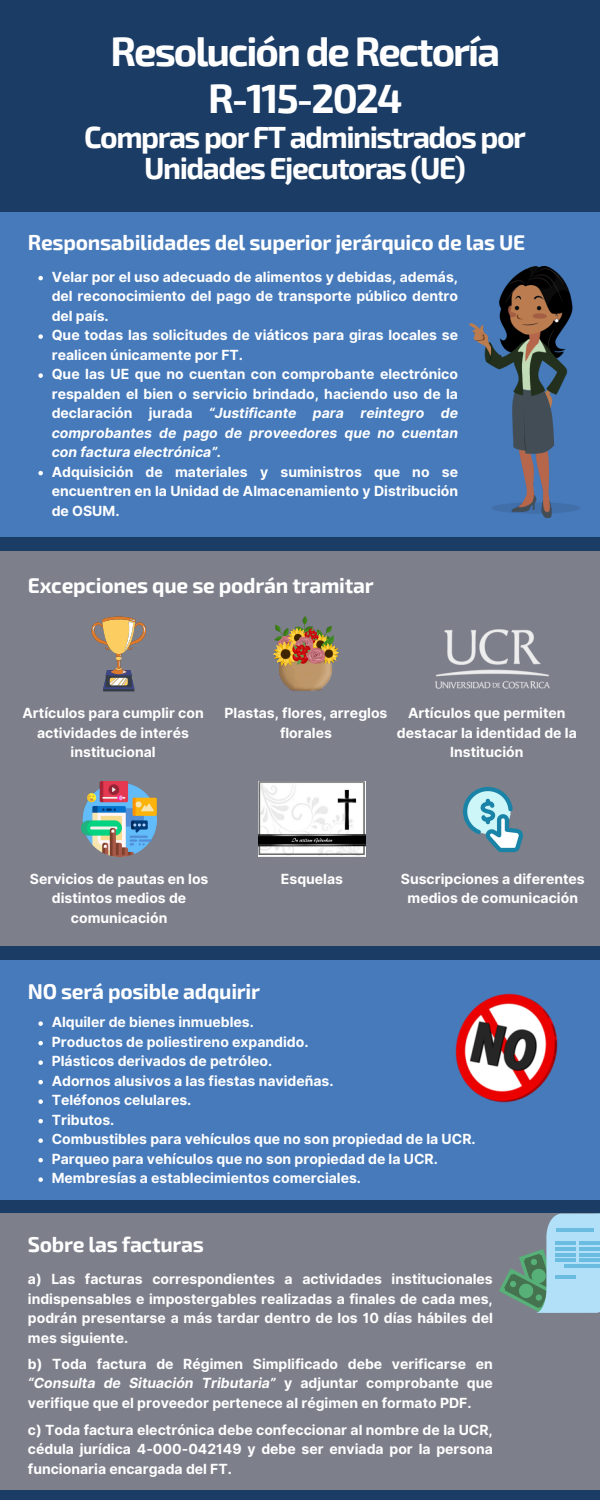
<style>
.page{position:relative;width:600px;height:1500px;background:#1b3c65}
.page>*{position:absolute;margin:0;border:0;box-sizing:border-box;transform-origin:0 0}
.t1{font:700 40px/47.2px "Exo 2";letter-spacing:-.05em;color:#fff;text-align:center}
.t2{font:700 30px/30.8px "Exo 2";letter-spacing:-.05em;color:#fff;text-align:center}
.t3{font:700 21px "Exo 2";letter-spacing:-.015em;color:#fff}
.t4{font:700 14px/19.5px "Inter";color:#fff;text-align:justify}
.s1{font-style:italic}
</style>
<div class="page">
<div style="left:0;top:212px;width:600px;height:325px;background:#467abb"></div>
<img style="left:470px;top:266px;width:109px;height:252px">
<div style="left:0;top:551px;width:600px;height:395px;background:#7d7f8b"></div>
<svg style="left:91px;top:616px;width:56px;height:75px"></svg>
<img style="left:273px;top:616px;width:66px;height:75px">
<img style="left:259px;top:781px;width:106px;height:75px">
<img style="left:82px;top:781px;width:75px;height:75px">
<img style="left:435px;top:629px;width:115px;height:60px">
<img style="left:463px;top:787px;width:60px;height:66px">
<div style="left:0;top:960px;width:600px;height:239px;background:#467abb"></div>
<div style="left:0;top:1214px;width:600px;height:276px;background:#7d7f8b"></div>
<svg style="left:499px;top:1214px;width:101px;height:99px"></svg>
<hr style="left:556px;top:1229px;width:38px;height:3px;background:#6abce1">
<hr style="left:579px;top:1242px;width:20px;height:3px;background:#6abce1">
<hr style="left:555px;top:1242px;width:20px;height:3px;background:#6abce1">
<hr style="left:579px;top:1247px;width:20px;height:4px;background:#6abce1">
<hr style="left:555px;top:1247px;width:20px;height:4px;background:#6abce1">
<hr style="left:579px;top:1253px;width:20px;height:3px;background:#6abce1">
<hr style="left:555px;top:1253px;width:20px;height:3px;background:#6abce1">
<hr style="left:579px;top:1259px;width:20px;height:3px;background:#6abce1">
<hr style="left:564px;top:1264px;width:35px;height:3px;background:#6abce1">
<hr style="left:555px;top:1259px;width:20px;height:3px;background:#6abce1">
<hr style="left:555px;top:1275px;width:20px;height:3px;background:#6abce1">
<img style="left:455px;top:993px;width:103px;height:110px">
<svg style="left:38px;top:276px;width:5px;height:4px"></svg>
<svg style="left:38px;top:334px;width:5px;height:5px"></svg>
<svg style="left:38px;top:373px;width:5px;height:5px"></svg>
<svg style="left:38px;top:471px;width:5px;height:4px"></svg>
<svg style="left:38px;top:1021px;width:5px;height:5px"></svg>
<svg style="left:38px;top:1041px;width:5px;height:4px"></svg>
<svg style="left:38px;top:1060px;width:5px;height:5px"></svg>
<svg style="left:38px;top:1080px;width:5px;height:4px"></svg>
<svg style="left:38px;top:1099px;width:5px;height:5px"></svg>
<svg style="left:38px;top:1119px;width:5px;height:4px"></svg>
<svg style="left:38px;top:1138px;width:5px;height:5px"></svg>
<svg style="left:38px;top:1158px;width:5px;height:4px"></svg>
<svg style="left:38px;top:1177px;width:5px;height:5px"></svg>
<h2 class="t1" style="left:111px;top:26px;width:391px">Resolución de Rectoría<br>R-115-2024</h2>
<h2 class="t2" style="left:84px;top:120px;width:443px">Compras por FT administrados por<br>Unidades Ejecutoras (UE)</h2>
<p class="t3" style="left:28px;top:229px;width:499px">Responsabilidades del superior jerárquico de las UE</p>
<p class="t4" style="left:52px;top:267px;width:408px">Velar por el uso adecuado de alimentos y debidas, además, del reconocimiento del pago de transporte público dentro del país.</p>
<p class="t4" style="left:52px;top:326px;width:408px">Que todas las solicitudes de viáticos para giras locales se realicen únicamente por FT.</p>
<h3 class="t4" style="left:52px;top:365px;width:408px">Que las UE que no cuentan con comprobante electrónico respalden el bien o servicio brindado, haciendo uso de la declaración jurada <span class="s1">“Justificante para reintegro de comprobantes de pago de proveedores que no cuentan con factura electrónica”.</span></h3>
<p class="t4" style="left:52px;top:462px;width:408px">Adquisición de materiales y suministros que no se encuentren en la Unidad de Almacenamiento y Distribución de OSUM.</p>
<h3 class="t3" style="left:28px;top:572px;width:347px">Excepciones que se podrán tramitar</h3>
<p class="t4" style="left:22px;top:704px;width:183px;text-align:center">Artículos para cumplir con actividades de interés institucional</p>
<p class="t4" style="left:225px;top:704px;width:164px;text-align:center">Plastas, flores, arreglos florales</p>
<p class="t4" style="left:397px;top:704px;width:181px;text-align:center">Artículos que permiten destacar la identidad de la<br>Institución</p>
<h3 class="t4" style="left:30px;top:869px;width:180px;text-align:center">Servicios de pautas en los distintos medios de comunicación</h3>
<p class="t4" style="left:281px;top:869px;width:64px">Esquelas</p>
<h3 class="t4" style="left:401px;top:869px;width:185px;text-align:center">Suscripciones a diferentes medios de comunicación</h3>
<h2 class="t3" style="left:28px;top:977px;width:234px">NO será posible adquirir</h2>
<p class="t4" style="left:52px;top:1013px;width:204px">Alquiler de bienes inmuebles.</p>
<p class="t4" style="left:52px;top:1032px;width:258px">Productos de poliestireno expandido.</p>
<p class="t4" style="left:52px;top:1052px;width:222px">Plásticos derivados de petróleo.</p>
<p class="t4" style="left:52px;top:1071px;width:283px">Adornos alusivos a las fiestas navideñas.</p>
<p class="t4" style="left:52px;top:1091px;width:141px">Teléfonos celulares.</p>
<p class="t4" style="left:52px;top:1110px;width:64px">Tributos.</p>
<p class="t4" style="left:52px;top:1130px;width:425px">Combustibles para vehículos que no son propiedad de la UCR.</p>
<p class="t4" style="left:52px;top:1149px;width:388px">Parqueo para vehículos que no son propiedad de la UCR.</p>
<p class="t4" style="left:52px;top:1169px;width:311px">Membresías a establecimientos comerciales.</p>
<p class="t3" style="left:28px;top:1231px;width:177px">Sobre las facturas</p>
<p class="t4" style="left:28px;top:1269px;width:466px">a) Las facturas correspondientes a actividades institucionales indispensables e impostergables realizadas a finales de cada mes, podrán presentarse a más tardar dentro de los 10 días hábiles del mes siguiente.</p>
<h2 class="t4" style="left:28px;top:1354px;width:466px">b) Toda factura de Régimen Simplificado debe verificarse en <span class="s1">“Consulta de Situación Tributaria”</span> y adjuntar comprobante que verifique que el proveedor pertenece al régimen en formato PDF.</h2>
<h3 class="t4" style="left:28px;top:1420px;width:466px">c) Toda factura electrónica debe confeccionar al nombre de la UCR, cédula jurídica 4-000-042149 y debe ser enviada por la persona funcionaria encargada del FT.</h3>
</div>
